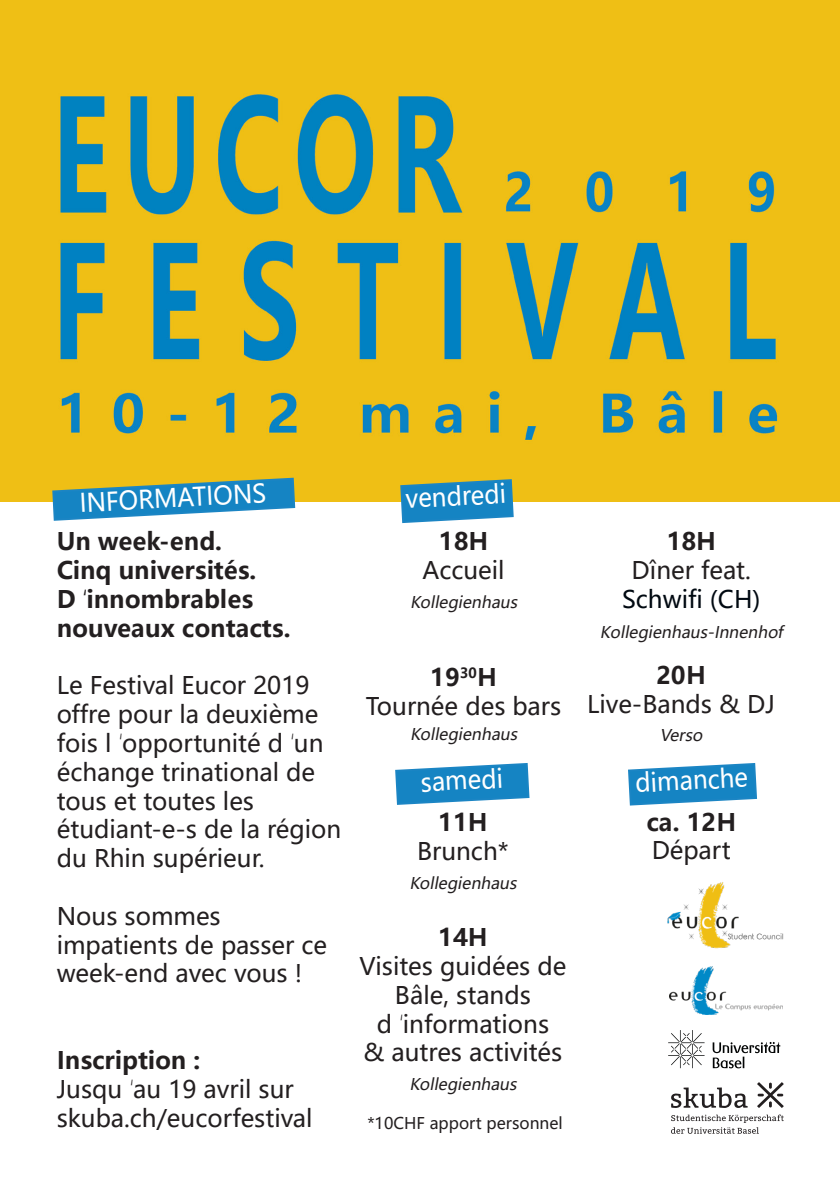
<style>
.page{position:relative;width:840px;height:1191px;background:#fff}
.page>*{position:absolute;margin:0;border:0;box-sizing:border-box;transform-origin:0 0}
.t1{font:25.4px "Microsoft Ya Hei";color:#fff;scale:.94 1}
.t2{font:24px/28.8px "Microsoft Ya Hei";color:#231f20}
.t3{font:700 24px/28.8px "Microsoft Ya Hei";color:#231f20}
.t4{font:24px "Microsoft Ya Hei";color:#000911}
.t5{font:italic 16px "Microsoft Ya Hei";color:#231f20}
.t6{font:16px "Microsoft Ya Hei";color:#231f20}
</style>
<div class="page">
<img style="left:0;top:0;width:839px;height:501px">
<svg style="left:399px;top:478px;width:115px;height:46px;background:#4295b6"></svg>
<svg style="left:395px;top:763px;width:135px;height:42px"></svg>
<svg style="left:628px;top:763px;width:129px;height:43px;background:#3e99cd"></svg>
<svg style="left:51px;top:476px;width:245px;height:45px;background:#60a1ab"></svg>
<svg style="left:671px;top:1087px;width:76px;height:21px"></svg>
<svg style="left:671px;top:1114px;width:112px;height:19px"></svg>
<svg style="left:757px;top:1082px;width:26px;height:26px"></svg>
<img style="left:667px;top:882px;width:117px;height:67px">
<svg style="left:712px;top:1042px;width:67px;height:26px"></svg>
<svg style="left:668px;top:1030px;width:36px;height:38px"></svg>
<img style="left:669px;top:966px;width:113px;height:48px">
<p class="t1" style="left:79px;top:486px;width:200px;rotate:-3deg">INFORMATIONS</p>
<p class="t3" style="left:57px;top:526px;width:167px">Un week-end.</p>
<p class="t3" style="left:57px;top:555px;width:201px">Cinq universités.</p>
<p class="t3" style="left:57px;top:584px;width:235px">D‘innombrables nouveaux contacts.</p>
<p class="t2" style="left:57px;top:670px;width:254px">Le Festival Eucor 2019</p>
<p class="t2" style="left:57px;top:699px;width:263px">offre pour la deuxième</p>
<p class="t2" style="left:57px;top:728px;width:268px">fois l‘opportunité d‘un</p>
<p class="t2" style="left:57px;top:757px;width:260px">échange trinational de</p>
<p class="t2" style="left:57px;top:786px;width:199px">tous et toutes les</p>
<p class="t2" style="left:57px;top:814px;width:286px">étudiant-e-s de la région du Rhin supérieur.</p>
<p class="t2" style="left:57px;top:901px;width:165px">Nous sommes</p>
<p class="t2" style="left:57px;top:930px;width:272px">impatients de passer ce week-end avec vous !</p>
<p class="t3" style="left:57px;top:1045px;width:145px">Inscription :</p>
<p class="t2" style="left:57px;top:1074px;width:238px">Jusqu‘au 19 avril sur</p>
<p class="t2" style="left:57px;top:1102px;width:257px">skuba.ch/eucorfestival</p>
<p class="t1" style="left:404px;top:481px;width:108px;rotate:-3deg">vendredi</p>
<p class="t3" style="left:438px;top:526px;width:51px">18H</p>
<p class="t2" style="left:422px;top:555px;width:84px">Accueil</p>
<p class="t5" style="left:410px;top:591px;width:112px">Kollegienhaus</p>
<p class="t3" style="left:430px;top:662px;width:68px">19<sup>30</sup>H</p>
<p class="t2" style="left:365px;top:691px;width:197px">Tournée des bars</p>
<p class="t5" style="left:410px;top:723px;width:112px">Kollegienhaus</p>
<p class="t3" style="left:666px;top:526px;width:51px">18H</p>
<p class="t2" style="left:631px;top:555px;width:121px">Dîner feat.</p>
<p class="t4" style="left:621px;top:583px;width:140px">Schwifi (CH)</p>
<p class="t5" style="left:599px;top:621px;width:188px">Kollegienhaus-Innenhof</p>
<p class="t3" style="left:656px;top:660px;width:51px">20H</p>
<p class="t2" style="left:587px;top:689px;width:189px">Live-Bands &amp; DJ</p>
<p class="t5" style="left:659px;top:725px;width:48px">Verso</p>
<p class="t1" style="left:419px;top:765px;width:89px;rotate:-3deg">samedi</p>
<p class="t1" style="left:634px;top:766px;width:121px;rotate:-3deg">dimanche</p>
<p class="t3" style="left:438px;top:807px;width:51px">11H</p>
<p class="t2" style="left:417px;top:836px;width:93px">Brunch*</p>
<p class="t5" style="left:409px;top:872px;width:112px">Kollegienhaus</p>
<p class="t3" style="left:438px;top:922px;width:51px">14H</p>
<p class="t2" style="left:359px;top:951px;width:208px;text-align:center">Visites guidées de<br>Bâle, stands</p>
<p class="t2" style="left:376px;top:1008px;width:174px">d‘informations</p>
<p class="t2" style="left:363px;top:1037px;width:200px">&amp; autres activités</p>
<p class="t5" style="left:409px;top:1073px;width:112px">Kollegienhaus</p>
<p class="t6" style="left:367px;top:1112px;width:197px">*10CHF apport personnel</p>
<p class="t3" style="left:646px;top:806px;width:91px">ca. 12H</p>
<p class="t2" style="left:651px;top:835px;width:81px">Départ</p>
</div>
